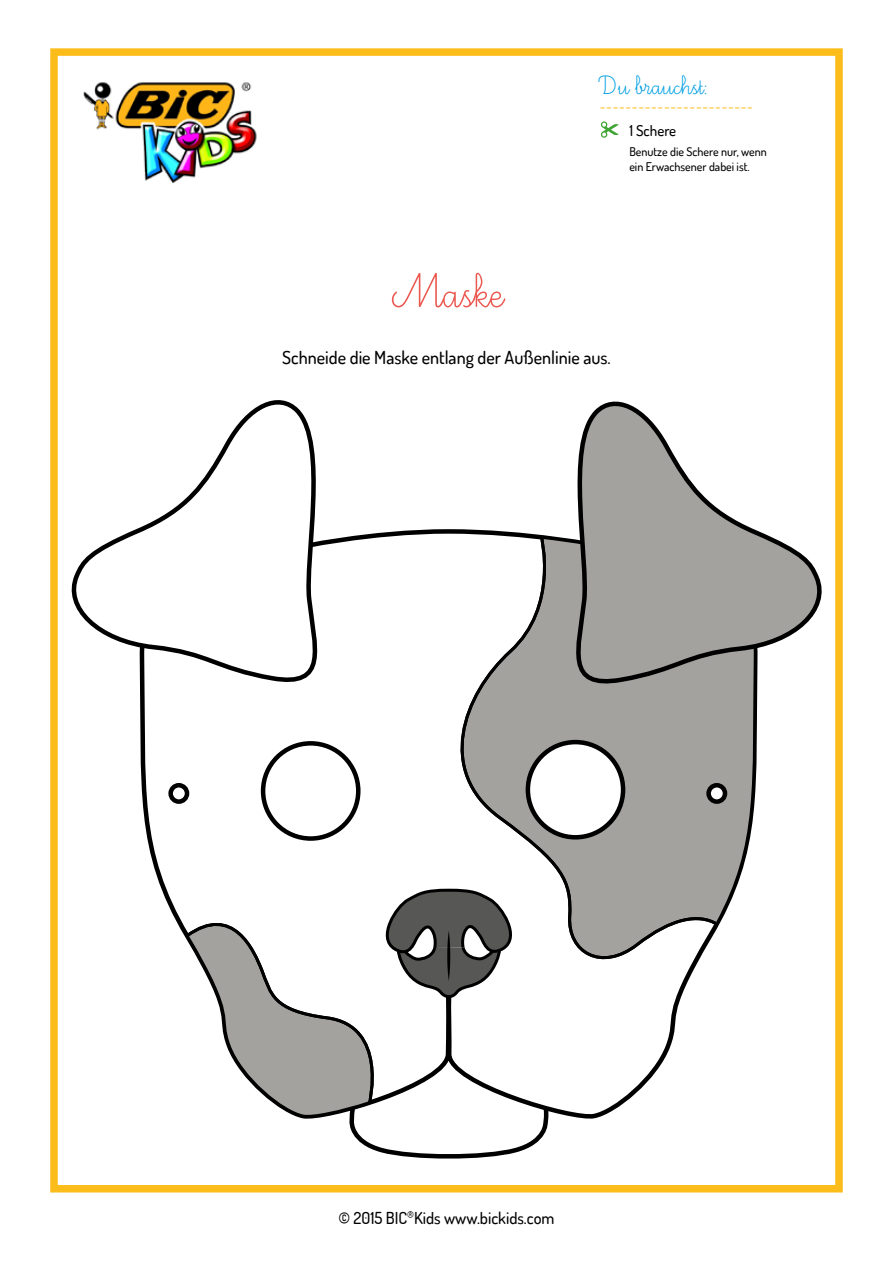
<style>
.page{position:relative;width:893px;height:1263px;background:#fff}
.page>*{position:absolute;margin:0;border:0;box-sizing:border-box;transform-origin:0 0}
.t1{font:60px "Ecriture A Romain Orne";color:#eb5850}
.t2{font:33px "Ecriture A Romain Orne";color:#009fe3}
.t3{font:500 18px "Dosis";color:#000}
.t4{font:18px "Minion Pro";color:#fcbd1b}
.t5{font:500 16.5px "Dosis";color:#000}
.t6{font:500 15px "Dosis";color:#000}
.t7{font:500 12px/14.4px "Dosis";color:#000}
</style>
<div class="page">
<div style="left:50px;top:48px;width:793px;height:1144px;border:8px solid #fcbd1b"></div>
<img style="left:83px;top:82px;width:174px;height:101px">
<svg style="left:600px;top:121px;width:19px;height:17px"></svg>
<svg style="left:140px;top:529px;width:296px;height:404px"></svg>
<div style="left:263px;top:743px;width:95px;height:95px;background:#fff;border-radius:50%"></div>
<div style="left:261px;top:741px;width:99px;height:100px;border:5px solid #000;border-radius:50%"></div>
<svg style="left:436px;top:529px;width:322px;height:590px"></svg>
<svg style="left:71px;top:400px;width:264px;height:288px"></svg>
<svg style="left:559px;top:401px;width:263px;height:289px"></svg>
<svg style="left:436px;top:534px;width:285px;height:438px"></svg>
<svg style="left:183px;top:887px;width:369px;height:272px"></svg>
<div style="left:171px;top:785px;width:16px;height:17px;background:#fff;border-radius:50%"></div>
<div style="left:168px;top:783px;width:21px;height:21px;border:5px solid #000;border-radius:50%"></div>
<div style="left:709px;top:785px;width:16px;height:17px;background:#fff;border-radius:50%"></div>
<div style="left:706px;top:783px;width:21px;height:21px;border:5px solid #000;border-radius:50%"></div>
<h2 class="t2" style="left:600px;top:69px;width:110px">Du brauchst:</h2>
<h1 class="t1" style="left:390px;top:262px;width:114px">Maske</h1>
<h3 class="t4" style="left:600px;top:94px;width:155px">------------------------</h3>
<p class="t6" style="left:629px;top:121px;width:48px">1 Schere</p>
<p class="t7" style="left:629px;top:145px;width:139px">Benutze die Schere nur, wenn ein Erwachsener dabei ist.</p>
<h3 class="t3" style="left:282px;top:346px;width:330px">Schneide die Maske entlang der Außenlinie aus.</h3>
<h3 class="t5" style="left:338px;top:1207px;width:218px">© 2015 BIC<sup>®</sup>Kids www.bickids.com</h3>
</div>
